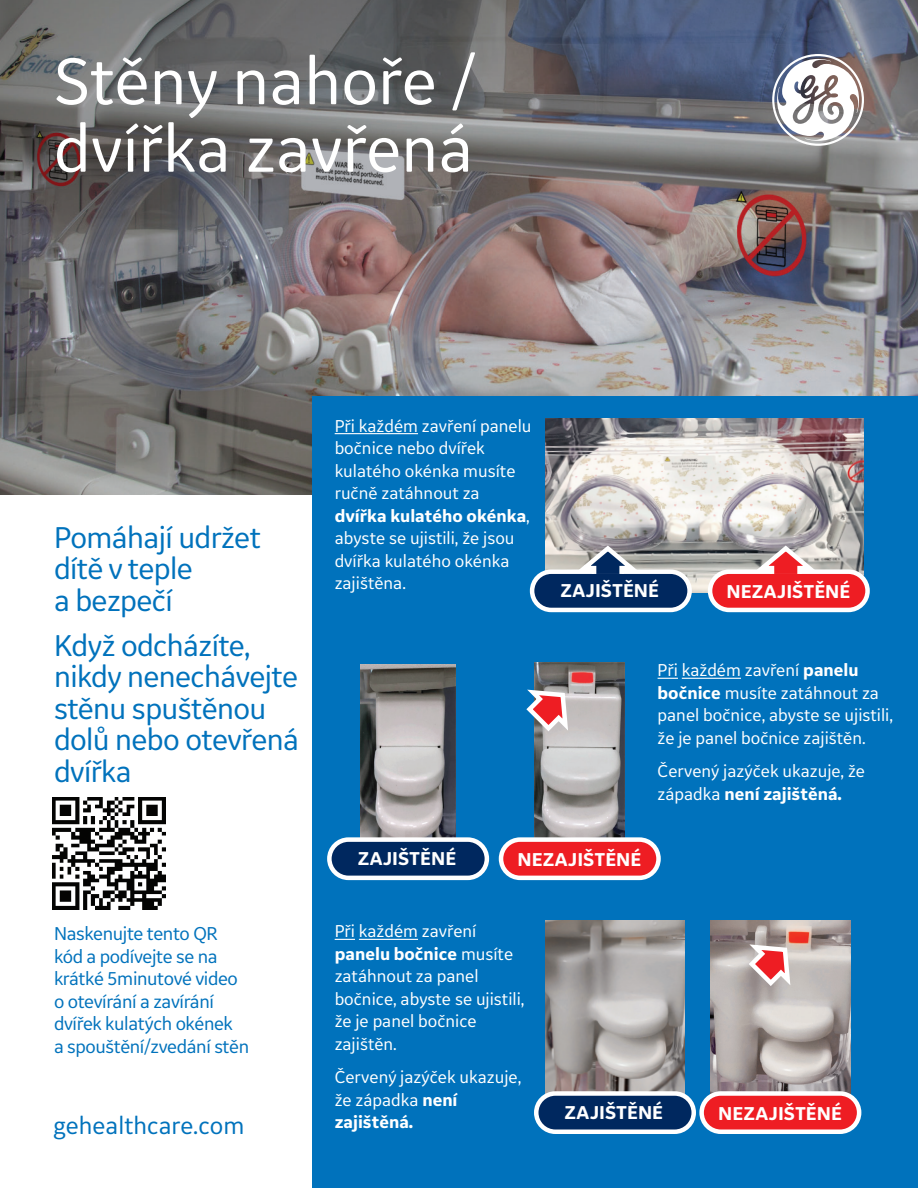
<style>
.page{position:relative;width:918px;height:1188px;background:#fff}
.page>*{position:absolute;margin:0;border:0;box-sizing:border-box;transform-origin:0 0}
._45pt_45-headline{font:69px/67.5px "GE Inspira Sans";color:#fff}
._22pt_25-subhead{font:31.5px/31.5px "GE Inspira Sans";letter-spacing:-.02em;color:#0072bc}
._18pt_22_cover_URL{font:25.5px "GE Inspira Sans";color:#0072bc}
._10_5pt_13-body_text{font:19.5px/22.5px "GE Inspira Sans";letter-spacing:-.02em;color:#0072bc}
._22pt_25-subhead-2{font:700 19.5px "GE Inspira Sans";color:#fff}
.body{font:18px/22.5px "GE Inspira Sans";color:#fff}
._15pt_16-body_subhea{font:18px/22.5px "GE Inspira Sans";color:#fff}
.s1{font-weight:700}
</style>
<div class="page">
<img style="left:0;top:0;width:918px;height:495px">
<svg style="left:772px;top:54px;width:92px;height:92px"></svg>
<img style="left:53px;top:797px;width:112px;height:113px">
<div style="left:312px;top:396px;width:606px;height:792px;background:#0072bc"></div>
<img style="left:545px;top:418px;width:319px;height:174px">
<hr style="left:335px;top:433px;width:83px;height:1px;background:#fff">
<img style="left:545px;top:920px;width:140px;height:177px">
<img style="left:710px;top:920px;width:140px;height:177px">
<svg style="left:743px;top:942px;width:51px;height:47px;background:#d29e9e"></svg>
<svg style="left:335px;top:939px;width:20px;height:1px"></svg>
<hr style="left:359px;top:939px;width:59px;height:1px;background:#fff">
<div style="left:536px;top:1094px;width:158px;height:38px;background:#00285f;border-radius:19px"></div>
<div style="left:534px;top:1091px;width:162px;height:43px;border:4px solid #fff;border-radius:19px"></div>
<div style="left:702px;top:1094px;width:157px;height:38px;background:#ee1d23;border-radius:19px"></div>
<div style="left:699px;top:1091px;width:162px;height:43px;border:4px solid #fff;border-radius:19px"></div>
<img style="left:360px;top:665px;width:96px;height:172px">
<img style="left:535px;top:663px;width:90px;height:174px">
<svg style="left:526px;top:686px;width:45px;height:51px;background:#b895a0"></svg>
<svg style="left:658px;top:678px;width:20px;height:1px"></svg>
<hr style="left:682px;top:678px;width:59px;height:1px;background:#fff">
<div style="left:329px;top:840px;width:158px;height:38px;background:#00285f;border-radius:19px"></div>
<div style="left:327px;top:837px;width:162px;height:43px;border:4px solid #fff;border-radius:19px"></div>
<div style="left:501px;top:840px;width:158px;height:38px;background:#ee1d23;border-radius:19px"></div>
<div style="left:499px;top:837px;width:162px;height:43px;border:4px solid #fff;border-radius:19px"></div>
<div style="left:710px;top:572px;width:158px;height:38px;background:#ee1d23;border-radius:19px"></div>
<div style="left:708px;top:569px;width:162px;height:43px;border:4px solid #fff;border-radius:19px"></div>
<svg style="left:750px;top:543px;width:72px;height:31px;background:#cea4a4"></svg>
<div style="left:532px;top:572px;width:158px;height:38px;background:#00285f;border-radius:19px"></div>
<div style="left:530px;top:569px;width:162px;height:43px;border:4px solid #fff;border-radius:19px"></div>
<svg style="left:572px;top:543px;width:72px;height:31px;background:#989ea8"></svg>
<p class="_45pt_45-headline" style="left:54px;top:46px;width:423px">Stěny nahoře / dvířka zavřená</p>
<p class="_22pt_25-subhead" style="left:54px;top:521px;width:208px">Pomáhají udržet dítě v teple<br>a bezpečí</p>
<p class="_22pt_25-subhead" style="left:54px;top:629px;width:247px">Když odcházíte, nikdy nenechávejte stěnu spuštěnou dolů nebo otevřená dvířka</p>
<p class="body" style="left:335px;top:414px;width:198px">Při každém zavření panelu bočnice nebo dvířek kulatého okénka musíte ručně zatáhnout za <span class="s1">dvířka kulatého okénka</span>, abyste se ujistili, že jsou dvířka kulatého okénka zajištěna.</p>
<p class="_22pt_25-subhead-2" style="left:561px;top:578px;width:100px">ZAJIŠTĚNÉ</p>
<p class="_22pt_25-subhead-2" style="left:727px;top:580px;width:125px">NEZAJIŠTĚNÉ</p>
<p class="body" style="left:658px;top:659px;width:237px">Při každém zavření <span class="s1">panelu bočnice</span> musíte zatáhnout za panel bočnice, abyste se ujistili, že je panel bočnice zajištěn.</p>
<p class="_15pt_16-body_subhea" style="left:658px;top:759px;width:209px">Červený jazýček ukazuje, že západka <span class="s1">není zajištěná.</span></p>
<p class="_10_5pt_13-body_text" style="left:54px;top:922px;width:197px">Naskenujte tento QR kód a podívejte se na krátké 5minutové video o otevírání a zavírání dvířek kulatých okének<br>a spouštění/zvedání stěn</p>
<p class="_18pt_22_cover_URL" style="left:54px;top:1110px;width:192px">gehealthcare.com</p>
<p class="_22pt_25-subhead-2" style="left:358px;top:846px;width:100px">ZAJIŠTĚNÉ</p>
<p class="_22pt_25-subhead-2" style="left:517px;top:848px;width:125px">NEZAJIŠTĚNÉ</p>
<p class="body" style="left:335px;top:920px;width:191px">Při každém zavření <span class="s1">panelu bočnice</span> musíte zatáhnout za panel bočnice, abyste se ujistili, že je panel bočnice zajištěn.</p>
<p class="_15pt_16-body_subhea" style="left:335px;top:1065px;width:188px">Červený jazýček ukazuje, že západka <span class="s1">není zajištěná.</span></p>
<p class="_22pt_25-subhead-2" style="left:565px;top:1100px;width:100px">ZAJIŠTĚNÉ</p>
<p class="_22pt_25-subhead-2" style="left:718px;top:1102px;width:125px">NEZAJIŠTĚNÉ</p>
</div>
